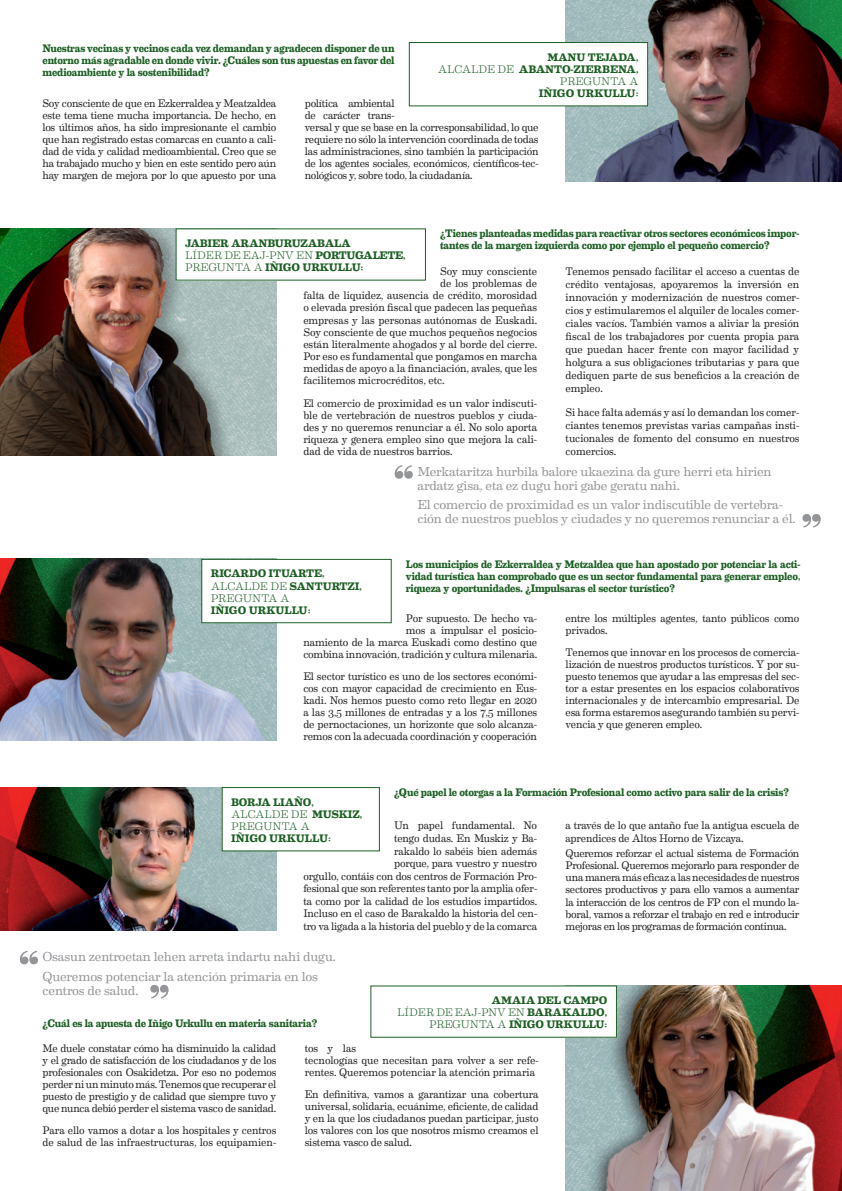
<style>
.page{position:relative;width:842px;height:1191px;background:#fff}
.page>*{position:absolute;margin:0;border:0;box-sizing:border-box;transform-origin:0 0}
.t1{font:13px/14px "Eames Century Modern";letter-spacing:-.015em;color:#939598}
.t2{font:11px/12px "Eames Century Modern";letter-spacing:-.015em;color:#231f20;text-align:justify;scale:.95 1}
.t3{font:700 11px/12px "Eames Century Modern";letter-spacing:-.02em;color:#1e6025;text-align:justify;scale:.95 1}
.t4{font:700 11px/12.1px "Eames Century Modern";letter-spacing:-.02em;color:#1e6025}
.t5{font:300 11px "Eames Century Modern";color:#1e6025}
.s1{font-weight:300}
</style>
<div class="page">
<img style="left:0;top:559px;width:276px;height:181px">
<div style="left:202px;top:559px;width:189px;height:64px;background:#fff"></div>
<div style="left:201px;top:559px;width:191px;height:64px;border:1px solid #1e6025"></div>
<img style="left:0;top:228px;width:276px;height:227px">
<div style="left:176px;top:229px;width:249px;height:51px;background:#fff"></div>
<img style="left:566px;top:985px;width:276px;height:206px">
<div style="left:371px;top:986px;width:245px;height:51px;background:#fff"></div>
<img style="left:566px;top:0;width:276px;height:181px">
<div style="left:409px;top:43px;width:239px;height:63px;background:#fff"></div>
<div style="left:409px;top:42px;width:239px;height:64px;border:1px solid #1e6025"></div>
<img style="left:0;top:787px;width:276px;height:143px">
<div style="left:222px;top:787px;width:157px;height:64px;background:#fff"></div>
<div style="left:222px;top:787px;width:158px;height:64px;border:1px solid #1e6025"></div>
<svg style="left:802px;top:514px;width:19px;height:13px"></svg>
<svg style="left:150px;top:985px;width:19px;height:13px"></svg>
<svg style="left:395px;top:465px;width:18px;height:14px"></svg>
<svg style="left:20px;top:950px;width:18px;height:14px"></svg>
<p class="t3" style="left:43px;top:41px;width:372px">Nuestras vecinas y vecinos cada vez demandan y agradecen disponer de un entorno más agradable en donde vivir. ¿Cuáles son tus apuestas en favor del medioambiente y la sostenibilidad?</p>
<p class="t4" style="left:438px;top:50px;width:202px;text-align:right">MANU TEJADA,<br><span class="s1">ALCALDE DE</span> ABANTO-ZIERBENA,<br><span class="s1">PREGUNTA A</span></p>
<p class="t4" style="left:539px;top:86px;width:101px">IÑIGO URKULLU:</p>
<p class="t2" style="left:43px;top:96px;width:248px">Soy consciente de que en Ezkerraldea y Meatzaldea este tema tiene mucha importancia. De hecho, en los últimos años, ha sido impresionante el cambio que han registrado estas comarcas en cuanto a cali&shy;dad de vida y calidad medioambiental. Creo que se ha trabajado mucho y bien en este sentido pero aún hay margen de mejora por lo que apuesto por una</p>
<p class="t2" style="left:305px;top:96px;width:248px;text-align:left">política ambiental<br>de carácter trans-<br>versal y que se base en la corresponsabilidad, lo que requiere no sólo la intervención coordinada de todas las administraciones, sino también la participación de los agentes sociales, económicos, científicos-tec&shy;nológicos y, sobre todo, la ciudadanía.</p>
<p class="t3" style="left:440px;top:227px;width:380px">¿Tienes planteadas medidas para reactivar otros sectores económicos impor&shy;tantes de la margen izquierda como por ejemplo el pequeño comercio?</p>
<p class="t2" style="left:440px;top:264px;width:104px">Soy muy consciente</p>
<p class="t2" style="left:440px;top:276px;width:104px">de los problemas de</p>
<p class="t2" style="left:303px;top:289px;width:248px">falta de liquidez, ausencia de crédito, morosidad</p>
<p class="t2" style="left:303px;top:301px;width:248px">o elevada presión fiscal que padecen las pequeñas</p>
<p class="t2" style="left:303px;top:313px;width:248px">empresas y las personas autónomas de Euskadi.</p>
<p class="t2" style="left:303px;top:325px;width:248px">Soy consciente de que muchos pequeños negocios</p>
<p class="t2" style="left:303px;top:337px;width:248px">están literalmente ahogados y al borde del cierre.</p>
<p class="t2" style="left:303px;top:349px;width:248px">Por eso es fundamental que pongamos en marcha</p>
<p class="t2" style="left:303px;top:362px;width:248px">medidas de apoyo a la financiación, avales, que les</p>
<p class="t2" style="left:303px;top:374px;width:150px">facilitemos microcréditos, etc.</p>
<p class="t2" style="left:303px;top:396px;width:248px">El comercio de proximidad es un valor indiscuti&shy;ble de vertebración de nuestros pueblos y ciuda&shy;des y no queremos renunciar a él. No solo aporta riqueza y genera empleo sino que mejora la cali&shy;dad de vida de nuestros barrios.</p>
<p class="t4" style="left:185px;top:236px;width:167px">JABIER ARANBURUZABALA</p>
<p class="t5" style="left:185px;top:247px;width:22px">LÍDER</p>
<p class="t4" style="left:185px;top:248px;width:222px;text-indent:39px"><span class="s1">DE EAJ-PNV EN</span> PORTUGALETE,<br><span class="s1">PREGUNTA A</span> IÑIGO URKULLU:</p>
<p class="t2" style="left:566px;top:264px;width:248px;line-height:13px">Tenemos pensado facilitar el acceso a cuentas de crédito ventajosas, apoyaremos la inversión en innovación y modernización de nuestros comer&shy;cios y estimularemos el alquiler de locales comer&shy;ciales vacíos. También vamos a aliviar la presión fiscal de los trabajadores por cuenta propia para que puedan hacer frente con mayor facilidad y holgura a sus obligaciones tributarias y para que dediquen parte de sus beneficios a la creación de empleo.</p>
<p class="t2" style="left:566px;top:405px;width:248px;line-height:13px">Si hace falta además y así lo demandan los comer&shy;ciantes tenemos previstas varias campañas insti&shy;tucionales de fomento del consumo en nuestros comercios.</p>
<p class="t1" style="left:417px;top:463px;width:356px">Merkataritza hurbila balore ukaezina da gure herri eta hirien ardatz gisa, eta ez dugu hori gabe geratu nahi.</p>
<p class="t1" style="left:417px;top:497px;width:380px">El comercio de proximidad es un valor indiscutible de vertebra&shy;ción de nuestros pueblos y ciudades y no queremos renunciar a él.</p>
<p class="t3" style="left:406px;top:557px;width:417px">Los municipios de Ezkerraldea y Metzaldea que han apostado por potenciar la acti&shy;vidad turística han comprobado que es un sector fundamental para generar empleo, riqueza y oportunidades. ¿Impulsaras el sector turístico?</p>
<p class="t2" style="left:303px;top:611px;width:248px;text-align:right">Por supuesto. De hecho va-<br>mos a impulsar el posicio-<br>namiento de la marca Euskadi como destino que combina innovación, tradición y cultura milenaria.</p>
<p class="t2" style="left:303px;top:669px;width:248px">El sector turístico es uno de los sectores económi&shy;cos con mayor capacidad de crecimiento en Eus&shy;kadi. Nos hemos puesto como reto llegar en 2020 a las 3,5 millones de entradas y a los 7,5 millones de pernoctaciones, un horizonte que solo alcanza&shy;remos con la adecuada coordinación y cooperación</p>
<p class="t4" style="left:211px;top:567px;width:153px">RICARDO ITUARTE,<br><span class="s1">ALCALDE DE</span> SANTURTZI,<br><span class="s1">PREGUNTA A</span></p>
<p class="t4" style="left:211px;top:603px;width:101px">IÑIGO URKULLU:</p>
<p class="t2" style="left:566px;top:611px;width:248px">entre los múltiples agentes, tanto públicos como privados.</p>
<p class="t2" style="left:566px;top:645px;width:248px">Tenemos que innovar en los procesos de comercia&shy;lización de nuestros productos turísticos. Y por su&shy;puesto tenemos que ayudar a las empresas del sec&shy;tor a estar presentes en los espacios colaborativos internacionales y de intercambio empresarial. De esa forma estaremos asegurando también su pervi&shy;vencia y que generen empleo.</p>
<p class="t3" style="left:394px;top:785px;width:417px">¿Qué papel le otorgas a la Formación Profesional como activo para salir de la crisis?</p>
<p class="t4" style="left:231px;top:795px;width:133px">BORJA LIAÑO,<br><span class="s1">ALCALDE DE</span> MUSKIZ,<br><span class="s1">PREGUNTA A</span></p>
<p class="t4" style="left:231px;top:831px;width:101px">IÑIGO URKULLU:</p>
<p class="t2" style="left:303px;top:818px;width:248px;line-height:12.6px;text-align:right">Un papel fundamental. No<br>tengo dudas. En Muskiz y Ba-<br>rakaldo lo sabéis bien además<br>porque, para vuestro y nuestro<br>orgullo, contáis con dos centros de Formación Pro&shy;fesional que son referentes tanto por la amplia ofer&shy;ta como por la calidad de los estudios impartidos.<br>Incluso en el caso de Barakaldo la historia del cen&shy;tro va ligada a la historia del pueblo y de la comarca</p>
<p class="t2" style="left:566px;top:819px;width:248px">a través de lo que antaño fue la antigua escuela de aprendices de Altos Horno de Vizcaya.</p>
<p class="t2" style="left:566px;top:846px;width:248px">Queremos reforzar el actual sistema de Formación Profesional. Queremos mejorarlo para responder de una manera más eficaz a las necesidades de nuestros sectores productivos y para ello vamos a aumentar la interacción de los centros de FP con el mundo la&shy;boral, vamos a reforzar el trabajo en red e introducir mejoras en los programas de formación continua.</p>
<p class="t1" style="left:43px;top:946px;width:295px;line-height:19.7px">Osasun zentroetan lehen arreta indartu nahi dugu.<br>Queremos potenciar la atención primaria en los</p>
<p class="t1" style="left:43px;top:982px;width:97px">centros de salud.</p>
<p class="t3" style="left:43px;top:1016px;width:291px">¿Cuál es la apuesta de Iñigo Urkullu en materia sanitaria?</p>
<p class="t4" style="left:491px;top:993px;width:117px">AMAIA DEL CAMPO</p>
<p class="t5" style="left:397px;top:1004px;width:22px">LÍDER</p>
<p class="t4" style="left:429px;top:1005px;width:180px;text-align:right"><span class="s1">DE EAJ-PNV EN</span> BARAKALDO,<br><span class="s1">PREGUNTA A</span> IÑIGO URKULLU:</p>
<p class="t2" style="left:43px;top:1041px;width:248px">Me duele constatar cómo ha disminuido la calidad y el grado de satisfacción de los ciudadanos y de los profesionales con Osakidetza. Por eso no podemos perder ni un minuto más. Tenemos que recuperar el puesto de prestigio y de calidad que siempre tuvo y que nunca debió perder el sistema vasco de sanidad.</p>
<p class="t2" style="left:43px;top:1123px;width:248px">Para ello vamos a dotar a los hospitales y centros de salud de las infraestructuras, los equipamien-</p>
<p class="t2" style="left:305px;top:1041px;width:248px;text-align:left">tos y las<br>tecnologías que necesitan para volver a ser refe&shy;rentes. Queremos potenciar la atención primaria</p>
<p class="t2" style="left:305px;top:1087px;width:248px">En definitiva, vamos a garantizar una cobertura universal, solidaria, ecuánime, eficiente, de calidad y en la que los ciudadanos puedan participar, justo los valores con los que nosotros mismo creamos el sistema vasco de salud.</p>
</div>
